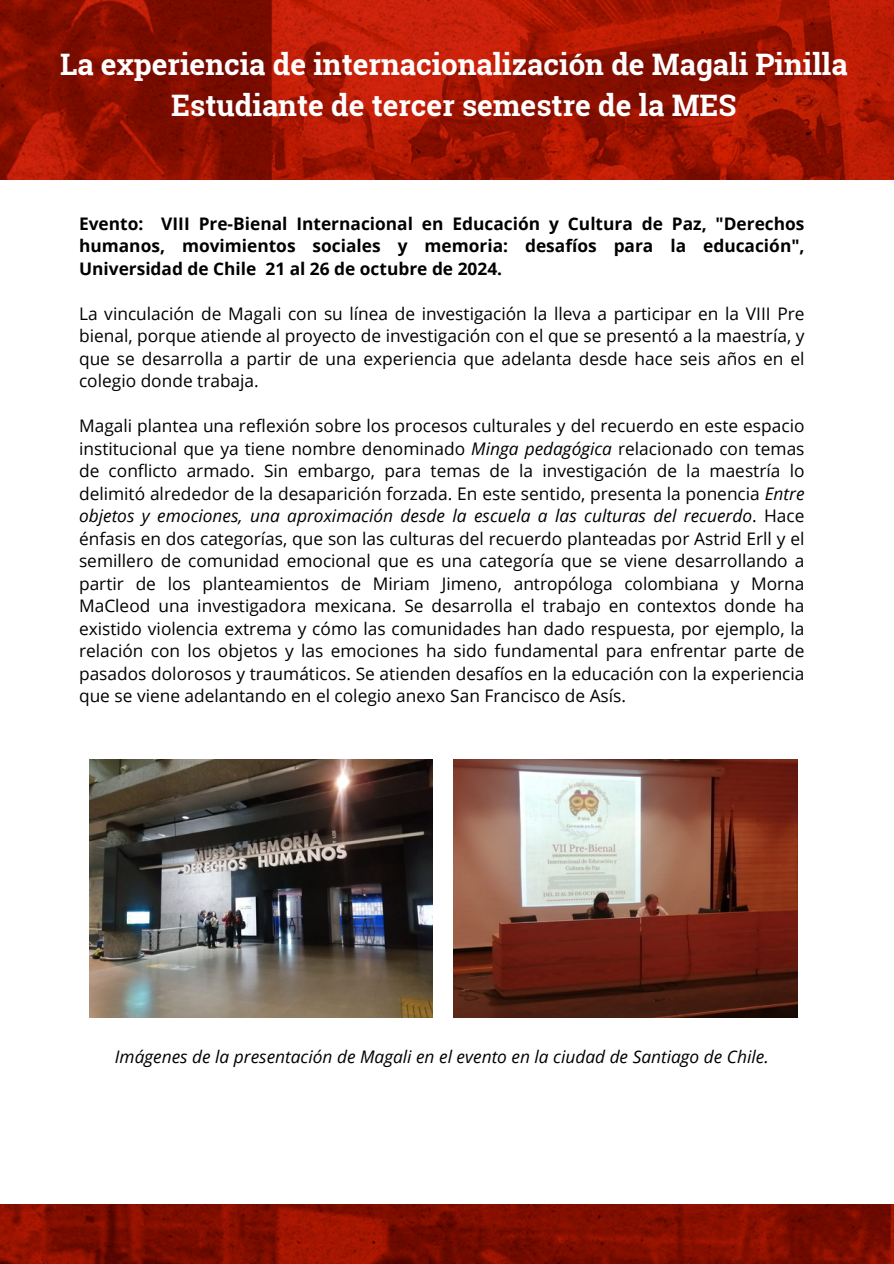
<style>
.page{position:relative;width:894px;height:1264px;background:#fff}
.page>*{position:absolute;margin:0;border:0;box-sizing:border-box;transform-origin:0 0}
.t1{font:700 29.55px/41.4px "Roboto Slab";color:#fff;text-align:center}
.t2{font:17.25px/22.5px "Open Sans";color:#000;text-align:justify}
.t3{font:700 17.25px/22.5px "Open Sans";color:#000;text-align:justify}
.t4{font:italic 17.25px "Open Sans";color:#000}
.s1{font-style:italic}
</style>
<div class="page">
<img style="left:0;top:0;width:893px;height:179px">
<img style="left:0;top:1204px;width:893px;height:59px">
<img style="left:89px;top:759px;width:344px;height:258px">
<img style="left:453px;top:759px;width:344px;height:258px">
<p class="t1" style="left:60px;top:42px;width:788px">La experiencia de internacionalización de Magali Pinilla<br>Estudiante de tercer semestre de la MES</p>
<p class="t3" style="left:79px;top:211px;width:726px">Evento: VIII Pre-Bienal Internacional en Educación y Cultura de Paz, "Derechos humanos, movimientos sociales y memoria: desafíos para la educación", Universidad de Chile 21 al 26 de octubre de 2024.</p>
<h1 class="t2" style="left:79px;top:302px;width:726px">La vinculación de Magali con su línea de investigación la lleva a participar en la VIII Pre bienal, porque atiende al proyecto de investigación con el que se presentó a la maestría, y que se desarrolla a partir de una experiencia que adelanta desde hace seis años en el colegio donde trabaja.</h1>
<h2 class="t2" style="left:79px;top:414px;width:726px">Magali plantea una reflexión sobre los procesos culturales y del recuerdo en este espacio institucional que ya tiene nombre denominado <span class="s1">Minga pedagógica</span> relacionado con temas de conflicto armado. Sin embargo, para temas de la investigación de la maestría lo delimitó alrededor de la desaparición forzada. En este sentido, presenta la ponencia <span class="s1">Entre objetos y emociones, una aproximación desde la escuela a las culturas del recuerdo</span>. Hace énfasis en dos categorías, que son las culturas del recuerdo planteadas por Astrid Erll y el semillero de comunidad emocional que es una categoría que se viene desarrollando a partir de los planteamientos de Miriam Jimeno, antropóloga colombiana y Morna MaCleod una investigadora mexicana. Se desarrolla el trabajo en contextos donde ha existido violencia extrema y cómo las comunidades han dado respuesta, por ejemplo, la relación con los objetos y las emociones ha sido fundamental para enfrentar parte de pasados dolorosos y traumáticos. Se atienden desafíos en la educación con la experiencia que se viene adelantando en el colegio anexo San Francisco de Asís.</h2>
<p class="t4" style="left:115px;top:1044px;width:655px">Imágenes de la presentación de Magali en el evento en la ciudad de Santiago de Chile.</p>
</div>
